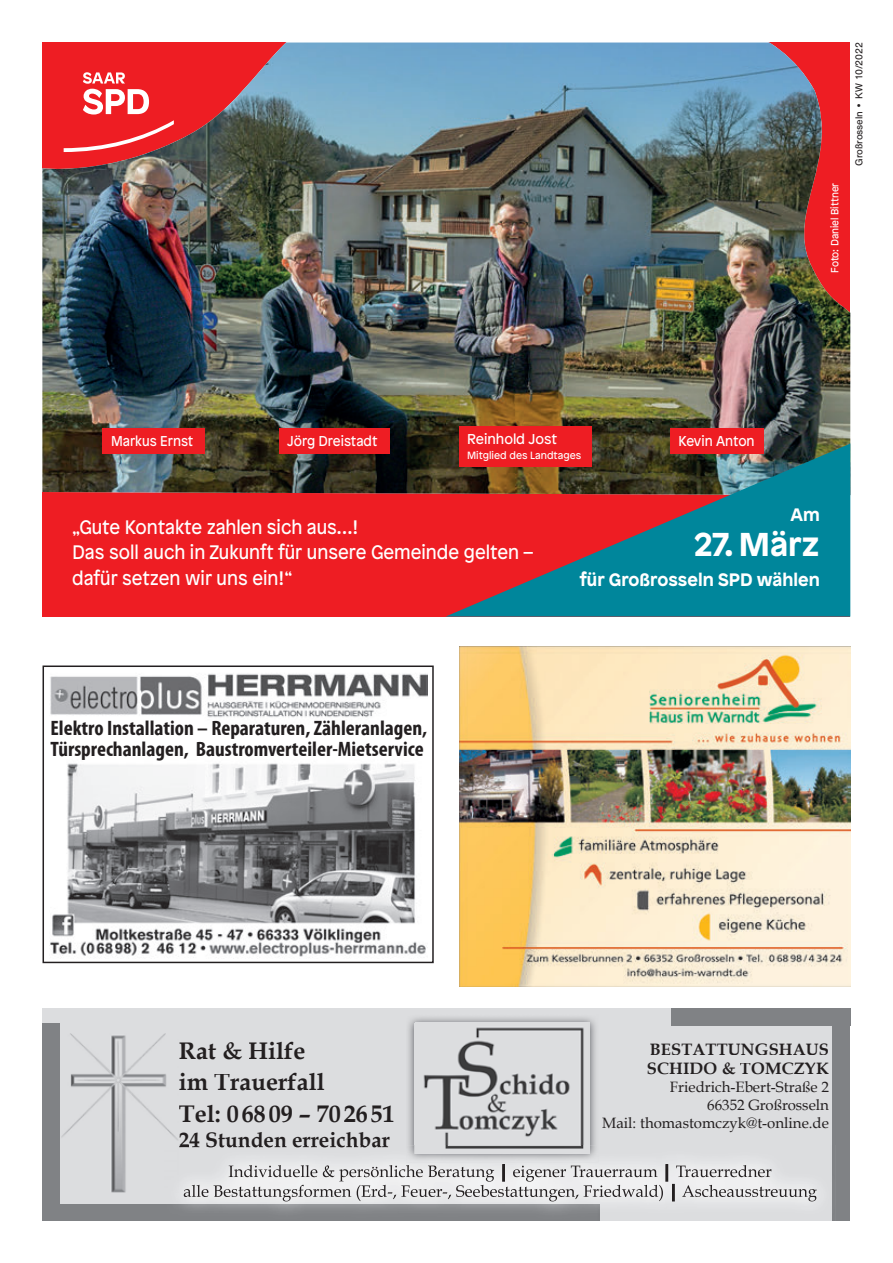
<style>
.page{position:relative;width:893px;height:1263px;background:#fff}
.page>*{position:absolute;margin:0;border:0;box-sizing:border-box;transform-origin:0 0}
.t1{font:700 33px "Patron";color:#fff}
.t2{font:700 24px/31.5px "Book Antiqua";color:#231f20}
.t3{font:700 condensed 21px/21px "Myriad Pro";color:#231f20}
.t4{font:700 21px "Book Antiqua";color:#231f20}
.t5{font:19.5px/25.5px "Patron";color:#fff;scale:.95 1}
.t6{font:700 18px "Patron";color:#fff}
.t7{font:700 16.5px/19.8px "Book Antiqua";letter-spacing:.01em;color:#231f20}
.t8{font:15px/18px "Book Antiqua";color:#231f20;text-align:right}
.t9{font:14.25px "Patron";color:#fff;scale:.95 1}
.t10{font:14.25px "Patron";color:#fff}
.t11{font:10.5px "Sans CE Regular";letter-spacing:-.015em;color:#231f20}
.t12{font:10.5px "Patron";color:#fff}
.t13{font:10.5px "Patron";color:#fff;scale:.95 1}
</style>
<div class="page">
<div style="left:42px;top:43px;width:808px;height:574px;background:#ee1d23"></div>
<img style="left:42px;top:43px;width:808px;height:451px">
<svg style="left:445px;top:443px;width:405px;height:174px;fill:#00869b"></svg>
<div style="left:459px;top:426px;width:132px;height:41px;background:#ee1d23"></div>
<div style="left:103px;top:428px;width:102px;height:26px;background:#ee1d23"></div>
<div style="left:670px;top:428px;width:94px;height:26px;background:#ee1d23"></div>
<div style="left:279px;top:428px;width:110px;height:26px;background:#ee1d23"></div>
<img style="left:49px;top:673px;width:378px;height:284px">
<div style="left:43px;top:665px;width:391px;height:298px;border:2px solid #231f20"></div>
<img style="left:459px;top:646px;width:391px;height:340px">
<div style="left:42px;top:1008px;width:808px;height:212px;background:#dcdddf"></div>
<img style="left:408px;top:1017px;width:188px;height:128px">
<img style="left:414px;top:1023px;width:176px;height:122px">
<div style="left:671px;top:1008px;width:179px;height:18px;background:#808285"></div>
<div style="left:42px;top:1204px;width:557px;height:16px;background:#808285"></div>
<div style="left:832px;top:1008px;width:18px;height:212px;background:#808285"></div>
<div style="left:42px;top:1023px;width:18px;height:197px;background:#808285"></div>
<img style="left:179px;top:1145px;width:635px;height:75px">
<img style="left:415px;top:1145px;width:175px;height:9px">
<img style="left:179px;top:1204px;width:420px;height:16px">
<img style="left:179px;top:1145px;width:21px;height:2px">
<svg style="left:206px;top:1145px;width:11px;height:2px"></svg>
<img style="left:218px;top:1145px;width:172px;height:2px">
<img style="left:229px;top:1165px;width:265px;height:16px">
<img style="left:502px;top:1164px;width:3px;height:18px">
<svg style="left:503px;top:1165px;width:1px;height:16px"></svg>
<img style="left:508px;top:1165px;width:150px;height:16px">
<img style="left:665px;top:1164px;width:3px;height:18px">
<svg style="left:666px;top:1165px;width:1px;height:16px"></svg>
<img style="left:672px;top:1165px;width:99px;height:12px">
<img style="left:184px;top:1185px;width:480px;height:16px">
<img style="left:672px;top:1184px;width:3px;height:17px">
<svg style="left:673px;top:1185px;width:1px;height:15px"></svg>
<img style="left:678px;top:1185px;width:139px;height:16px">
<img style="left:61px;top:1033px;width:117px;height:160px">
<img style="left:165px;top:1145px;width:13px;height:48px">
<p class="t13" style="left:827px;top:273px;width:96px;rotate:-90deg">Foto: Daniel Bittner</p>
<p class="t11" style="left:853px;top:166px;width:125px;rotate:-90deg">Großrosseln • KW 10/2022</p>
<p class="t10" style="left:467px;top:429px;width:92px">Reinhold Jost</p>
<p class="t12" style="left:467px;top:447px;width:116px">Mitglied des Landtages</p>
<p class="t9" style="left:111px;top:431px;width:88px">Markus Ernst</p>
<p class="t9" style="left:287px;top:431px;width:96px">Jörg Dreistadt</p>
<p class="t9" style="left:678px;top:431px;width:82px">Kevin Anton</p>
<p class="t5" style="left:72px;top:513px;width:487px">„Gute Kontakte zahlen sich aus…!<br>Das soll auch in Zukunft für unsere Gemeinde gelten – dafür setzen wir uns ein!“</p>
<p class="t6" style="left:790px;top:500px;width:31px">Am</p>
<h1 class="t1" style="left:694px;top:517px;width:127px">27. März</h1>
<p class="t6" style="left:580px;top:565px;width:241px">für Großrosseln SPD wählen</p>
<p class="t3" style="left:51px;top:717px;width:378px">Elektro Installation – Reparaturen, Zähleranlagen,<br>Türsprechanlagen, Baustromverteiler-Mietservice</p>
<p class="t2" style="left:179px;top:1035px;width:218px">Rat &amp; Hilfe<br>im Trauerfall<br>Tel: 06809 – 702651</p>
<p class="t4" style="left:179px;top:1128px;width:213px">24 Stunden erreichbar</p>
<p class="t7" style="left:647px;top:1039px;width:184px">BESTATTUNGSHAUS<br>SCHIDO &amp; TOMCZYK</p>
<p class="t8" style="left:602px;top:1078px;width:228px">Friedrich-Ebert-Straße 2<br>66352 Großrosseln<br>Mail: thomastomczyk@t-online.de</p>
</div>
